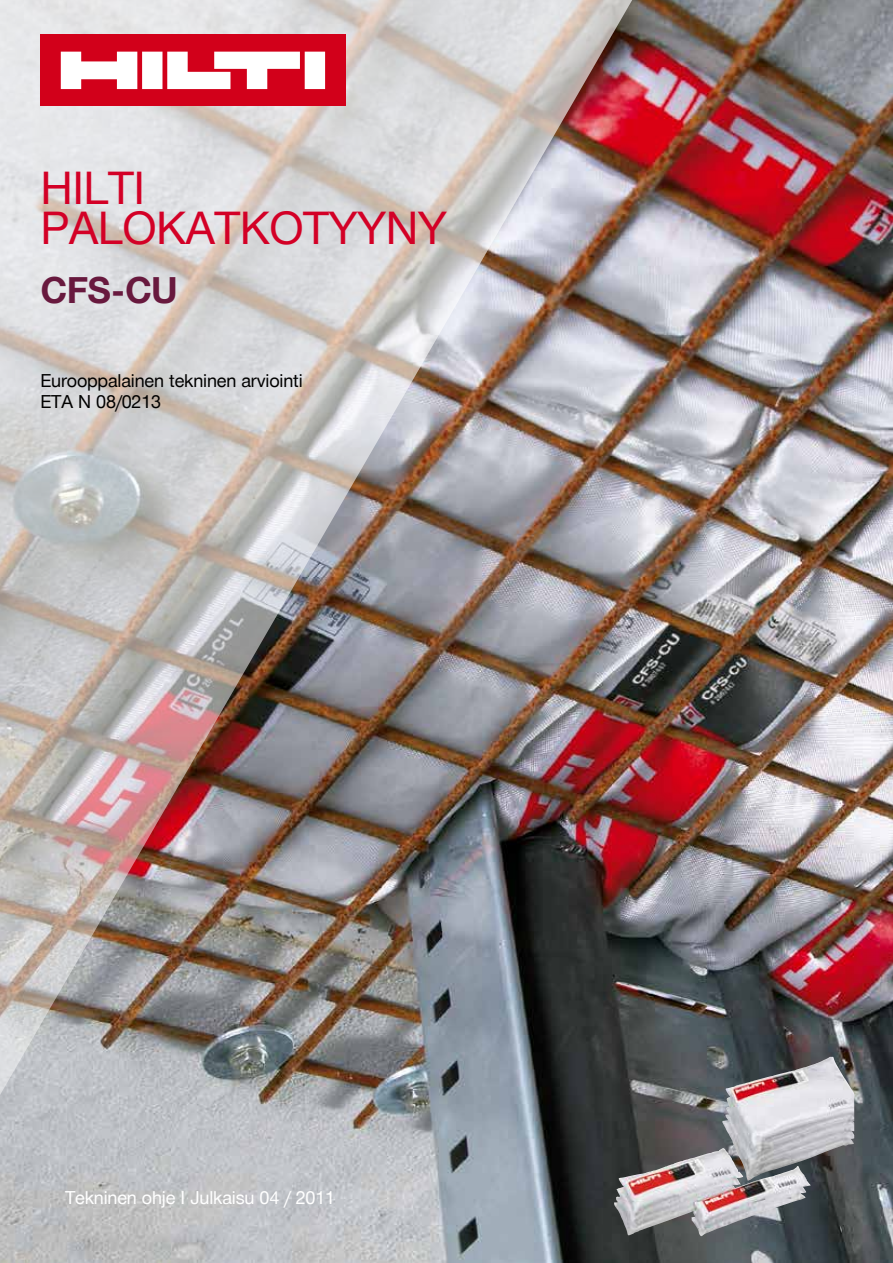
<style>
.page{position:relative;width:893px;height:1263px;background:#fff}
.page>*{position:absolute;margin:0;border:0;box-sizing:border-box;transform-origin:0 0}
.t1{font:45px/40.5px "Hilti";letter-spacing:-.01em;color:#d30026}
.t2{font:700 36px "Hilti";color:#68193e}
.t3{font:18px/21px "Hilti";letter-spacing:-.01em;color:#000}
.t4{font:18px "Hilti";letter-spacing:-.01em;color:#fff}
</style>
<div class="page">
<img style="left:679px;top:0;width:214px;height:1263px">
<img style="left:0;top:0;width:679px;height:1263px">
<img style="left:722px;top:1057px;width:108px;height:104px">
<div style="left:40px;top:34px;width:305px;height:72px;background:#d2001a"></div>
<svg style="left:61px;top:51px;width:264px;height:38px"></svg>
<h1 class="t1" style="left:40px;top:168px;width:408px">HILTI<br>PALOKATKOTYYNY</h1>
<h2 class="t2" style="left:40px;top:269px;width:139px">CFS-CU</h2>
<p class="t3" style="left:40px;top:370px;width:264px">Eurooppalainen tekninen arviointi<br>ETA N 08/0213</p>
<p class="t4" style="left:65px;top:1188px;width:272px">Tekninen ohje I Julkaisu 04 / 2011</p>
</div>
